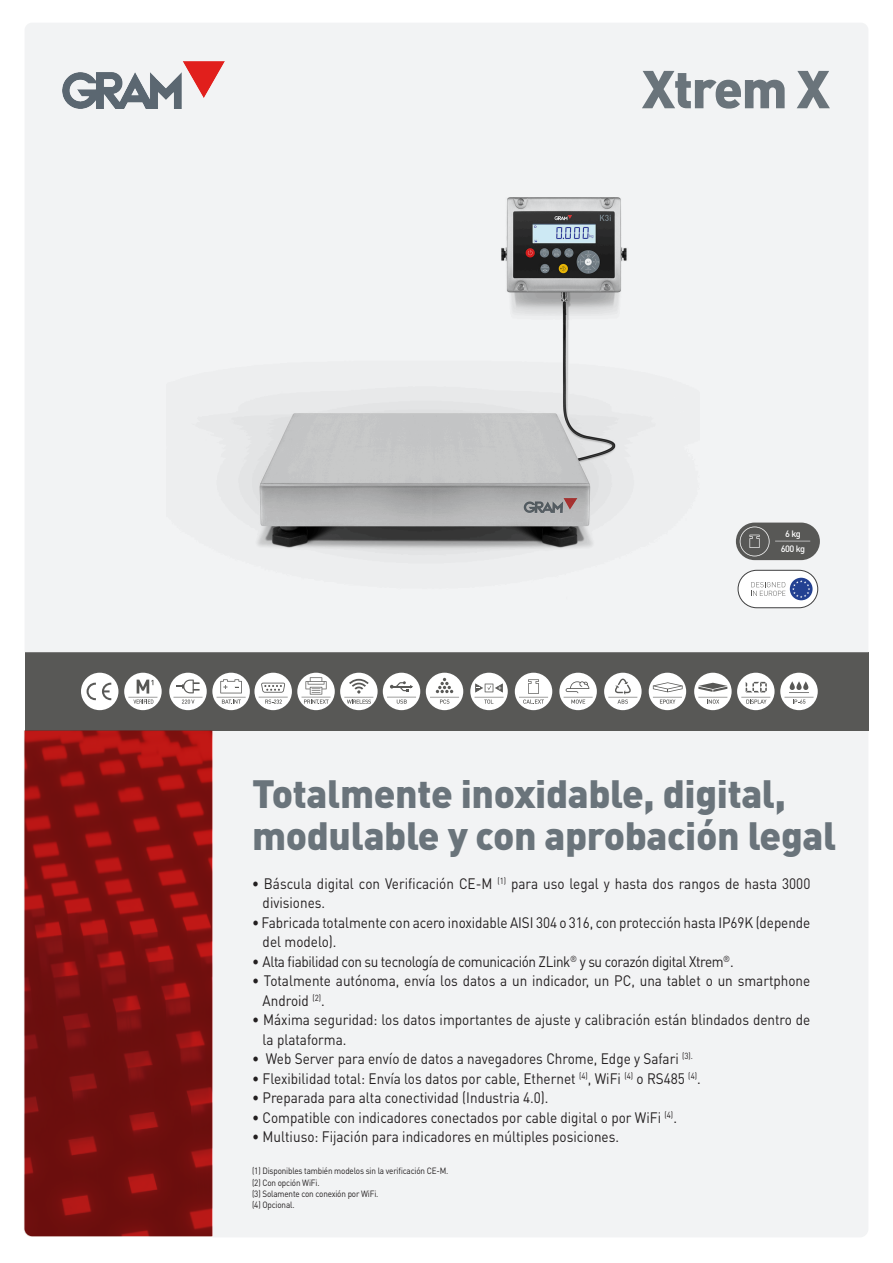
<style>
.page{position:relative;width:893px;height:1263px;background:#fff}
.page>*{position:absolute;margin:0;border:0;box-sizing:border-box;transform-origin:0 0}
.t1{font:900 52.5px "DIN Pro";letter-spacing:-.025em;color:#6a747b}
.t2{font:900 39px "DIN Pro";letter-spacing:-.01em;color:#6a747b}
.Descripcion{font:15px/19.5px "DIN Pro";color:#231f20;scale:.9 1}
.Descripcion-2{font:15px "DIN Pro";letter-spacing:-.03em;color:#231f20;scale:.9 1}
.Descripcion-3{font:500 9.15px "DIN Pro";letter-spacing:-.055em;color:#fff}
.Descripcion-4{font:9px "DIN Pro";letter-spacing:-.02em;color:#231f20;scale:.9 1}
.s1{font-weight:500}
</style>
<div class="page">
<svg style="left:212px;top:731px;width:656px;height:506px;fill:#f2f3f4"></svg>
<div style="left:25px;top:652px;width:843px;height:79px;background:#585856"></div>
<div style="left:25px;top:23px;width:843px;height:629px;background:#f2f3f4"></div>
<img style="left:62px;top:62px;width:163px;height:47px">
<div style="left:254px;top:673px;width:38px;height:37px;background:#fff;border-radius:50%"></div>
<svg style="left:259px;top:683px;width:29px;height:21px"></svg>
<div style="left:340px;top:673px;width:38px;height:37px;background:#fff;border-radius:50%"></div>
<svg style="left:344px;top:679px;width:29px;height:25px"></svg>
<div style="left:297px;top:673px;width:38px;height:37px;background:#fff;border-radius:50%"></div>
<svg style="left:304px;top:677px;width:25px;height:27px"></svg>
<hr style="left:301px;top:697px;width:30px;height:1px;background:#585856">
<div style="left:383px;top:673px;width:37px;height:37px;background:#fff;border-radius:50%"></div>
<svg style="left:387px;top:681px;width:29px;height:23px"></svg>
<div style="left:737px;top:673px;width:37px;height:37px;background:#fff;border-radius:50%"></div>
<svg style="left:741px;top:682px;width:29px;height:22px"></svg>
<div style="left:780px;top:673px;width:38px;height:37px;background:#fff;border-radius:50%"></div>
<svg style="left:796px;top:681px;width:6px;height:9px"></svg>
<svg style="left:803px;top:681px;width:5px;height:9px"></svg>
<svg style="left:790px;top:681px;width:5px;height:9px"></svg>
<svg style="left:784px;top:692px;width:29px;height:12px"></svg>
<div style="left:212px;top:673px;width:38px;height:37px;background:#fff;border-radius:50%"></div>
<div style="left:169px;top:673px;width:38px;height:37px;background:#fff;border-radius:50%"></div>
<svg style="left:182px;top:699px;width:13px;height:5px"></svg>
<hr style="left:173px;top:697px;width:30px;height:1px;background:#585856">
<svg style="left:176px;top:679px;width:24px;height:14px"></svg>
<div style="left:124px;top:673px;width:38px;height:37px;background:#fff;border-radius:50%"></div>
<svg style="left:128px;top:680px;width:29px;height:24px"></svg>
<div style="left:81px;top:673px;width:37px;height:37px;background:#fff;border-radius:50%"></div>
<svg style="left:87px;top:683px;width:9px;height:17px"></svg>
<svg style="left:102px;top:683px;width:9px;height:17px"></svg>
<svg style="left:217px;top:679px;width:29px;height:25px"></svg>
<div style="left:694px;top:673px;width:38px;height:37px;background:#fff;border-radius:50%"></div>
<svg style="left:698px;top:683px;width:29px;height:21px"></svg>
<div style="left:426px;top:673px;width:37px;height:37px;background:#fff;border-radius:50%"></div>
<svg style="left:430px;top:678px;width:29px;height:26px"></svg>
<div style="left:470px;top:673px;width:38px;height:37px;background:#fff;border-radius:50%"></div>
<svg style="left:484px;top:699px;width:9px;height:5px"></svg>
<svg style="left:475px;top:683px;width:28px;height:10px"></svg>
<hr style="left:474px;top:697px;width:30px;height:1px;background:#585856">
<div style="left:604px;top:673px;width:38px;height:37px;background:#fff;border-radius:50%"></div>
<svg style="left:608px;top:679px;width:29px;height:25px"></svg>
<div style="left:515px;top:673px;width:37px;height:37px;background:#fff;border-radius:50%"></div>
<svg style="left:519px;top:679px;width:29px;height:25px"></svg>
<div style="left:559px;top:673px;width:38px;height:37px;background:#fff;border-radius:50%"></div>
<svg style="left:564px;top:681px;width:29px;height:23px"></svg>
<div style="left:649px;top:673px;width:37px;height:37px;background:#fff;border-radius:50%"></div>
<svg style="left:653px;top:682px;width:30px;height:22px"></svg>
<div style="left:738px;top:570px;width:80px;height:38px;background:#fff;border-radius:19px"></div>
<div style="left:738px;top:570px;width:80px;height:38px;border:1px solid #3e3e3f;border-radius:19px"></div>
<div style="left:790px;top:578px;width:23px;height:22px;background:#234192;border-radius:50%"></div>
<svg style="left:792px;top:580px;width:18px;height:18px"></svg>
<svg style="left:751px;top:582px;width:34px;height:14px"></svg>
<div style="left:736px;top:523px;width:84px;height:37px;background:#585856;border-radius:19px"></div>
<hr style="left:775px;top:541px;width:35px;height:1px;background:#fff">
<svg style="left:740px;top:527px;width:30px;height:29px"></svg>
<img style="left:25px;top:731px;width:187px;height:505px">
<img style="left:166px;top:167px;width:534px;height:474px">
<p class="t1" style="left:642px;top:54px;width:190px">Xtrem X</p>
<p class="Descripcion-3" style="left:785px;top:528px;width:17px">6 kg</p>
<p class="Descripcion-3" style="left:781px;top:543px;width:26px">600 kg</p>
<p class="t2" style="left:252px;top:767px;width:535px">Totalmente inoxidable, digital,</p>
<p class="t2" style="left:252px;top:809px;width:586px">modulable y con aprobación legal</p>
<p class="Descripcion" style="left:263px;top:873px;width:610px;text-indent:-11px"><span class="s1">•</span> Báscula digital con Verificación CE-M <sup>(1)</sup> para uso legal y hasta dos rangos de hasta 3000 divisiones.</p>
<p class="Descripcion" style="left:263px;top:912px;width:610px;text-indent:-11px">• Fabricada totalmente con acero inoxidable AISI 304 o 316, con protección hasta IP69K (depende del modelo).</p>
<p class="Descripcion-2" style="left:252px;top:951px;width:537px">• Alta fiabilidad con su tecnología de comunicación ZLink<sup>®</sup> y su corazón digital Xtrem<sup>®</sup>.</p>
<p class="Descripcion" style="left:263px;top:970px;width:610px;text-indent:-11px">• Totalmente autónoma, envía los datos a un indicador, un PC, una tablet o un smartphone<br>Android <sup>(2)</sup>.</p>
<p class="Descripcion" style="left:263px;top:1009px;width:610px;text-indent:-11px">• Máxima seguridad: los datos importantes de ajuste y calibración están blindados dentro de la plataforma.</p>
<p class="Descripcion" style="left:252px;top:1048px;width:492px">• Web Server para envío de datos a navegadores Chrome, Edge y Safari <sup>(3).</sup></p>
<p class="Descripcion" style="left:252px;top:1068px;width:500px">• Flexibilidad total: Envía los datos por cable, Ethernet <sup>(4)</sup>, WiFi <sup>(4)</sup> o RS485 <sup>(4)</sup>.</p>
<p class="Descripcion" style="left:252px;top:1087px;width:331px">• Preparada para alta conectividad (Industria 4.0).</p>
<p class="Descripcion" style="left:252px;top:1107px;width:474px">• Compatible con indicadores conectados por cable digital o por WiFi <sup>(4)</sup>.</p>
<p class="Descripcion" style="left:252px;top:1126px;width:409px">• Multiuso: Fijación para indicadores en múltiples posiciones.</p>
<p class="Descripcion-4" style="left:252px;top:1165px;width:220px">(1) Disponibles también modelos sin la verificación CE-M.</p>
<p class="Descripcion-4" style="left:252px;top:1176px;width:77px">(2) Con opción WiFi.</p>
<p class="Descripcion-4" style="left:252px;top:1187px;width:142px">(3) Solamente con conexión por WiFi.</p>
<p class="Descripcion-4" style="left:252px;top:1198px;width:49px">(4) Opcional.</p>
</div>
